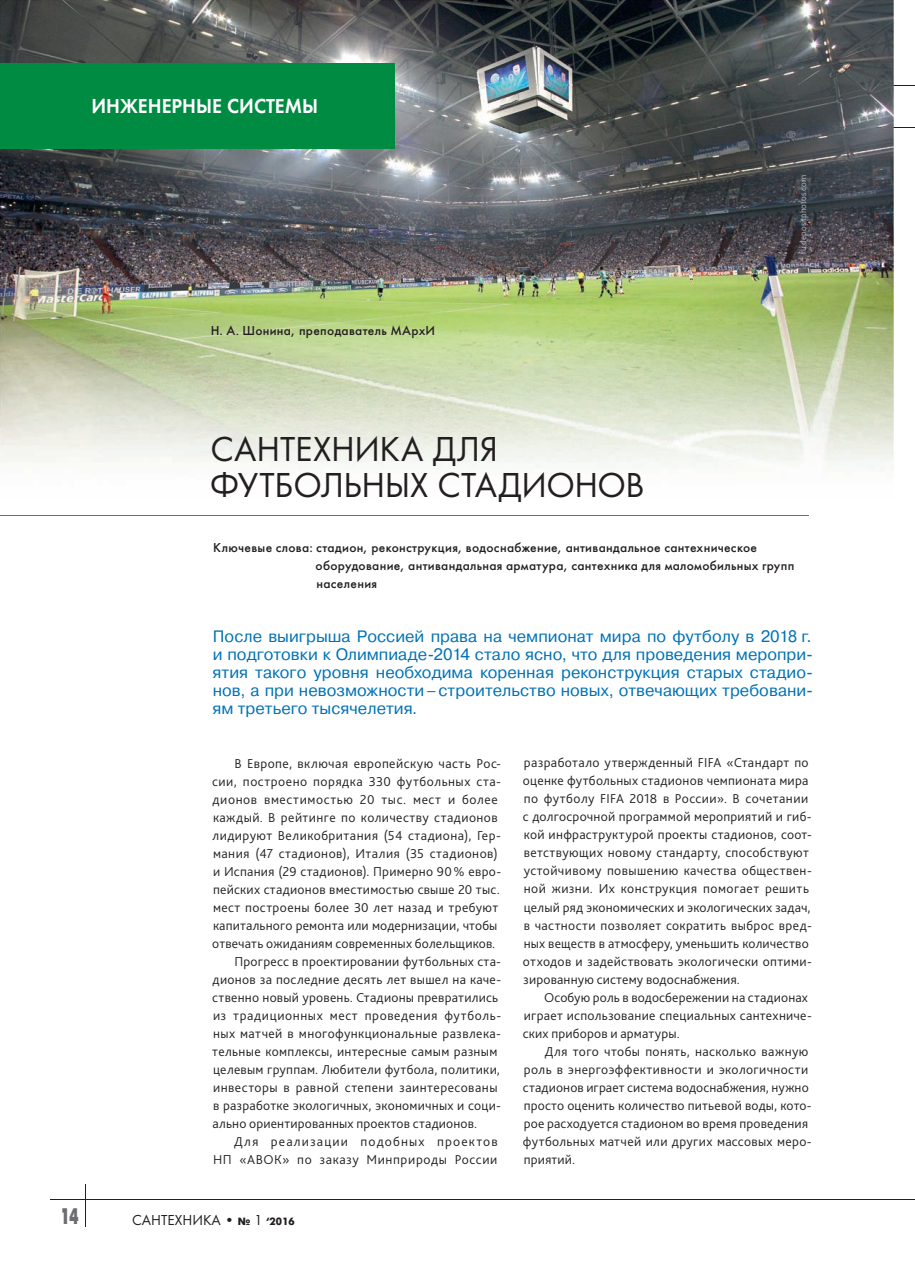
<style>
.page{position:relative;width:915px;height:1276px;background:#fff}
.page>*{position:absolute;margin:0;border:0;box-sizing:border-box;transform-origin:0 0}
.t1{font:36px/36px "Futura";letter-spacing:-.01em;color:#231f20}
.t2{font:22.5px "Futura Futuris X";color:#6c6d70;scale:.6 1}
.t3{font:21px "Futura Demi";color:#fff;scale:.95 1}
.t4{font:16.5px/18px "Pragmatica";color:#0072b4;text-align:justify}
.t5{font:15px "Futura";color:#231f20}
.t6{font:300 13.5px/18px "Bliss Pro";letter-spacing:.02em;color:#231f20}
.t7{font:500 13.5px/18px "Futura";letter-spacing:.02em;color:#231f20}
.t8{font:300 13.5px "Bliss Pro";letter-spacing:.045em;color:#231f20}
.t9{font:300 13.5px "Bliss Pro";letter-spacing:.05em;color:#231f20}
.t10{font:300 13.5px "Bliss Pro";letter-spacing:.085em;color:#231f20}
.t11{font:300 9px "Bliss Pro";color:#b2b3b7}
.s1{font-family:"Futura Futuris";font-weight:700;font-size:10.5px}
</style>
<div class="page">
<svg style="left:893px;top:1199px;width:21px;height:1px"></svg>
<hr style="left:50px;top:1199px;width:842px;height:1px;background:#231f20">
<hr style="left:85px;top:1183px;width:1px;height:43px;background:#231f20">
<svg style="left:893px;top:85px;width:21px;height:1px"></svg>
<svg style="left:893px;top:127px;width:21px;height:1px"></svg>
<img style="left:0;top:0;width:893px;height:468px">
<img style="left:394px;top:85px;width:498px;height:1px">
<img style="left:394px;top:127px;width:498px;height:1px">
<div style="left:0;top:64px;width:394px;height:85px;background:#008b43"></div>
<hr style="left:0;top:515px;width:808px;height:1px;background:#6c6d70">
<h3 class="t3" style="left:91px;top:93px;width:240px">ИНЖЕНЕРНЫЕ СИСТЕМЫ</h3>
<p class="t7" style="left:211px;top:322px;width:226px">Н. А. Шонина, преподаватель МАрхИ</p>
<h1 class="t1" style="left:210px;top:431px;width:436px">САНТЕХНИКА ДЛЯ<br>ФУТБОЛЬНЫХ СТАДИОНОВ</h1>
<p class="t11" style="left:797px;top:254px;width:80px;rotate:-90deg">ru.depositphotos.com</p>
<p class="t7" style="left:315px;top:538px;width:480px;text-indent:-102px">Ключевые слова: стадион, реконструкция, водоснабжение, антивандальное сантехническое оборудование, антивандальная арматура, сантехника для маломобильных групп населения</p>
<p class="t4" style="left:212px;top:627px;width:602px">После выигрыша Россией права на чемпионат мира по футболу в 2018 г. и подготовки к Олимпиаде-2014 стало ясно, что для проведения меропри&shy;ятия такого уровня необходима коренная реконструкция старых стадио&shy;нов, а при невозможности – строительство новых, отвечающих требовани&shy;ям третьего тысячелетия.</p>
<p class="t6" style="left:234px;top:754px;width:268px">В Европе, включая европейскую часть Рос-</p>
<p class="t6" style="left:212px;top:772px;width:290px">сии, построено порядка 330 футбольных ста-</p>
<p class="t8" style="left:212px;top:790px;width:286px">дионов вместимостью 20 тыс. мест и более</p>
<p class="t6" style="left:213px;top:808px;width:286px">каждый. В рейтинге по количеству стадионов</p>
<p class="t6" style="left:212px;top:826px;width:290px">лидируют Великобритания (54 стадиона), Гер-</p>
<p class="t6" style="left:213px;top:844px;width:286px">мания (47 стадионов), Италия (35 стадионов)</p>
<p class="t6" style="left:213px;top:862px;width:289px">и Испания (29 стадионов). Примерно 90 % евро-</p>
<p class="t6" style="left:213px;top:880px;width:288px">пейских стадионов вместимостью свыше 20 тыс.</p>
<p class="t6" style="left:213px;top:897px;width:286px">мест построены более 30 лет назад и требуют</p>
<p class="t6" style="left:213px;top:915px;width:286px">капитального ремонта или модернизации, чтобы</p>
<p class="t6" style="left:212px;top:933px;width:284px">отвечать ожиданиям современных болельщиков.</p>
<p class="t6" style="left:234px;top:951px;width:268px">Прогресс в проектировании футбольных ста-</p>
<p class="t6" style="left:212px;top:969px;width:290px">дионов за последние десять лет вышел на каче-</p>
<p class="t6" style="left:212px;top:987px;width:287px">ственно новый уровень. Стадионы превратились</p>
<p class="t8" style="left:213px;top:1006px;width:289px">из традиционных мест проведения футболь-</p>
<p class="t6" style="left:213px;top:1023px;width:289px">ных матчей в многофункциональные развлека-</p>
<p class="t6" style="left:212px;top:1041px;width:286px">тельные комплексы, интересные самым разным</p>
<p class="t6" style="left:213px;top:1059px;width:288px">целевым группам. Любители футбола, политики,</p>
<p class="t6" style="left:213px;top:1077px;width:286px">инвесторы в равной степени заинтересованы</p>
<p class="t6" style="left:213px;top:1095px;width:289px">в разработке экологичных, экономичных и соци-</p>
<p class="t6" style="left:212px;top:1113px;width:266px">ально ориентированных проектов стадионов.</p>
<p class="t10" style="left:234px;top:1132px;width:265px">Для реализации подобных проектов</p>
<p class="t9" style="left:213px;top:1150px;width:286px">НП «АВОК» по заказу Минприроды России</p>
<h2 class="t2" style="left:61px;top:1202px;width:32px">14</h2>
<p class="t5" style="left:132px;top:1211px;width:164px">САНТЕХНИКА • <span class="s1">№</span> 1 <span class="s1">‘2016</span></p>
<p class="t6" style="left:523px;top:753px;width:290px">разработало утвержденный FIFA «Стандарт по оценке футбольных стадионов чемпионата мира по футболу FIFA 2018 в России». В сочетании с долгосрочной программой мероприятий и гиб&shy;кой инфраструктурой проекты стадионов, соот&shy;ветствующих новому стандарту, способствуют устойчивому повышению качества обществен&shy;ной жизни. Их конструкция помогает решить целый ряд экономических и экологических задач, в частности позволяет сократить выброс вред&shy;ных веществ в атмосферу, уменьшить количество отходов и задействовать экологически оптими&shy;зированную систему водоснабжения.</p>
<p class="t6" style="left:523px;top:987px;width:290px;text-indent:21px">Особую роль в водосбережении на стадионах играет использование специальных сантехниче&shy;ских приборов и арматуры.</p>
<p class="t6" style="left:523px;top:1041px;width:290px;text-indent:22px">Для того чтобы понять, насколько важную роль в энергоэффективности и экологичности стадионов играет система водоснабжения, нужно просто оценить количество питьевой воды, кото&shy;рое расходуется стадионом во время проведения футбольных матчей или других массовых меро&shy;приятий.</p>
</div>
